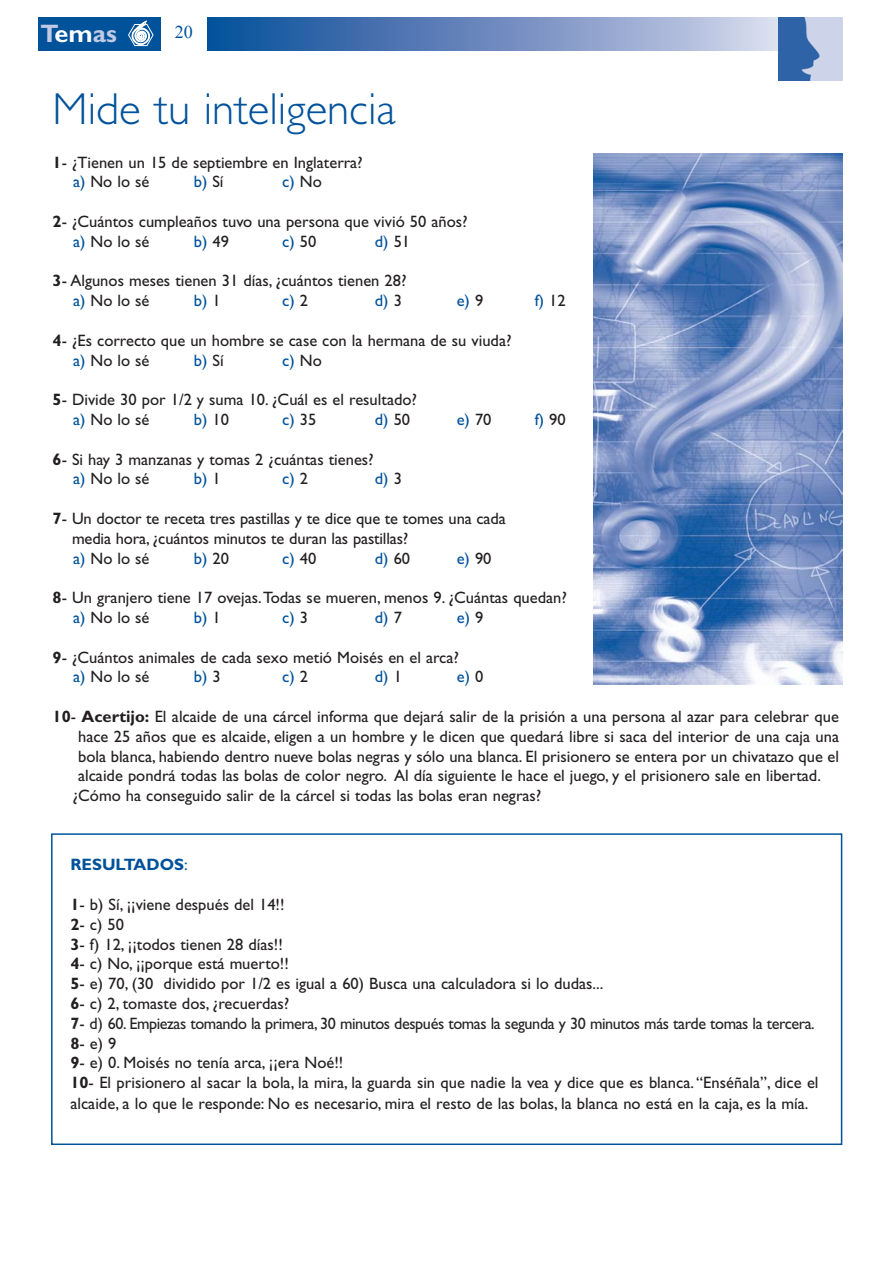
<style>
.page{position:relative;width:893px;height:1263px;background:#fff}
.page>*{position:absolute;margin:0;border:0;box-sizing:border-box;transform-origin:0 0}
.t1{font:300 45px "Gill Sans";color:#00529b}
.t2{font:700 25.35px "Gill Sans";color:#c1c9e3}
.t3{font:18px "Times New Roman";color:#00529b}
.t4{font:16.5px/20px "Gill Sans";color:#231f20}
.t5{font:16.5px "Gill Sans";color:#00529b}
.t6{font:700 16.5px "Gill Sans";color:#00529b}
.s1{color:#fff}
.s2{font-weight:700}
.s3{color:#00529b}
.s4{color:#231f20}
.s5{font-weight:400}
.s6{font-weight:700;color:#262324}
.s7{color:#262324}
</style>
<div class="page">
<div style="left:51px;top:833px;width:791px;height:312px;border:2px solid #00529b"></div>
<div style="left:38px;top:17px;width:122px;height:34px;background:#00529b"></div>
<svg style="left:128px;top:21px;width:26px;height:25px"></svg>
<svg style="left:208px;top:17px;width:570px;height:34px;background:#6e8ec0"></svg>
<img style="left:778px;top:17px;width:64px;height:64px">
<img style="left:593px;top:153px;width:249px;height:531px">
<h2 class="t2" style="left:41px;top:25px;width:78px">T<span class="s1">em</span>as</h2>
<p class="t3" style="left:175px;top:22px;width:19px">20</p>
<h1 class="t1" style="left:53px;top:93px;width:345px">Mide tu inteligencia</h1>
<p class="t4" style="left:73px;top:154px;width:291px;text-indent:-20px"><span class="s2">1</span>- ¿Tienen un 15 de septiembre en Inglaterra? <span class="s3">a)</span> No lo sé</p>
<p class="t5" style="left:194px;top:176px;width:31px">b) <span class="s4">Sí</span></p>
<p class="t5" style="left:282px;top:176px;width:41px">c) <span class="s4">No</span></p>
<p class="t4" style="left:73px;top:213px;width:396px;text-indent:-20px"><span class="s2">2</span>- ¿Cuántos cumpleaños tuvo una persona que vivió 50 años? <span class="s3">a)</span> No lo sé</p>
<p class="t5" style="left:194px;top:235px;width:37px">b) <span class="s4">49</span></p>
<p class="t5" style="left:282px;top:235px;width:36px">c) <span class="s4">50</span></p>
<p class="t5" style="left:375px;top:235px;width:37px">d) <span class="s4">51</span></p>
<p class="t4" style="left:73px;top:273px;width:335px;text-indent:-20px"><span class="s2">3</span>- Algunos meses tienen 31 días, ¿cuántos tienen 28? <span class="s3">a)</span> No lo sé</p>
<p class="t5" style="left:194px;top:295px;width:28px">b) <span class="s4">1</span></p>
<p class="t5" style="left:282px;top:295px;width:27px">c) <span class="s4">2</span></p>
<p class="t5" style="left:375px;top:295px;width:29px">d) <span class="s4">3</span></p>
<p class="t5" style="left:456px;top:295px;width:28px">e) <span class="s4">9</span></p>
<p class="t5" style="left:535px;top:295px;width:32px">f) <span class="s4">12</span></p>
<p class="t4" style="left:73px;top:332px;width:440px;text-indent:-20px"><span class="s2">4</span>- ¿Es correcto que un hombre se case con la hermana de su viuda? <span class="s3">a)</span> No lo sé</p>
<p class="t5" style="left:194px;top:354px;width:31px">b) <span class="s4">Sí</span></p>
<p class="t5" style="left:282px;top:354px;width:41px">c) <span class="s4">No</span></p>
<p class="t4" style="left:73px;top:391px;width:345px;text-indent:-20px"><span class="s2">5</span>- Divide 30 por 1/2 y suma 10. ¿Cuál es el resultado? <span class="s3">a)</span> No lo sé</p>
<p class="t5" style="left:194px;top:414px;width:37px">b) <span class="s4">10</span></p>
<p class="t5" style="left:282px;top:414px;width:36px">c) <span class="s4">35</span></p>
<p class="t5" style="left:375px;top:414px;width:37px">d) <span class="s4">50</span></p>
<p class="t5" style="left:457px;top:414px;width:36px">e) <span class="s4">70</span></p>
<p class="t5" style="left:535px;top:414px;width:32px">f) <span class="s4">90</span></p>
<p class="t4" style="left:73px;top:451px;width:302px;text-indent:-20px"><span class="s2">6</span>- Si hay 3 manzanas y tomas 2 ¿cuántas tienes? <span class="s3">a)</span> No lo sé</p>
<p class="t5" style="left:194px;top:473px;width:28px">b) <span class="s4">1</span></p>
<p class="t5" style="left:282px;top:473px;width:27px">c) <span class="s4">2</span></p>
<p class="t5" style="left:375px;top:473px;width:29px">d) <span class="s4">3</span></p>
<p class="t4" style="left:72px;top:510px;width:435px;text-indent:-19px"><span class="s2">7</span>- Un doctor te receta tres pastillas y te dice que te tomes una cada media hora, ¿cuántos minutos te duran las pastillas?<br><span class="s3">a)</span> No lo sé</p>
<p class="t5" style="left:194px;top:552px;width:37px">b) <span class="s4">20</span></p>
<p class="t5" style="left:282px;top:552px;width:36px">c) <span class="s4">40</span></p>
<p class="t5" style="left:375px;top:552px;width:37px">d) <span class="s4">60</span></p>
<p class="t5" style="left:457px;top:552px;width:36px">e) <span class="s4">90</span></p>
<p class="t4" style="left:73px;top:589px;width:495px;text-indent:-20px"><span class="s2">8</span>- Un granjero tiene 17 ovejas.Todas se mueren, menos 9. ¿Cuántas quedan? <span class="s3">a)</span> No lo sé</p>
<p class="t5" style="left:194px;top:612px;width:28px">b) <span class="s4">1</span></p>
<p class="t5" style="left:282px;top:612px;width:27px">c) <span class="s4">3</span></p>
<p class="t5" style="left:375px;top:612px;width:29px">d) <span class="s4">7</span></p>
<p class="t5" style="left:457px;top:612px;width:28px">e) <span class="s4">9</span></p>
<p class="t4" style="left:73px;top:649px;width:387px;text-indent:-20px"><span class="s2">9</span>- ¿Cuántos animales de cada sexo metió Moisés en el arca? <span class="s3">a)</span> No lo sé</p>
<p class="t5" style="left:194px;top:671px;width:28px">b) <span class="s4">3</span></p>
<p class="t5" style="left:282px;top:671px;width:27px">c) <span class="s4">2</span></p>
<p class="t5" style="left:375px;top:671px;width:29px">d) <span class="s4">1</span></p>
<p class="t5" style="left:457px;top:671px;width:28px">e) <span class="s4">0</span></p>
<p class="t4" style="left:53px;top:708px;width:787px"><span class="s2">10</span>- <span class="s2">Acertijo:</span> El alcaide de una cárcel informa que dejará salir de la prisión a una persona al azar para celebrar que</p>
<p class="t4" style="left:78px;top:728px;width:762px">hace 25 años que es alcaide, eligen a un hombre y le dicen que quedará libre si saca del interior de una caja una</p>
<p class="t4" style="left:78px;top:748px;width:762px">bola blanca, habiendo dentro nueve bolas negras y sólo una blanca. El prisionero se entera por un chivatazo que el</p>
<p class="t4" style="left:78px;top:768px;width:744px">alcaide pondrá todas las bolas de color negro. Al día siguiente le hace el juego, y el prisionero sale en libertad.</p>
<p class="t4" style="left:73px;top:787px;width:470px">¿Cómo ha conseguido salir de la cárcel si todas las bolas eran negras?</p>
<p class="t6" style="left:70px;top:859px;width:119px">RESULTADOS<span class="s5">:</span></p>
<p class="t4" style="left:70px;top:896px;width:749px"><span class="s2">1</span>- b) Sí, ¡¡viene después del 14!!<br><span class="s2">2</span>- c) 50<br><span class="s2">3</span>- f) 12, ¡¡todos tienen 28 días!!<br><span class="s2">4</span>- c) No, ¡¡porque está muerto!!<br><span class="s2">5</span>- e) 70, (30 dividido por 1/2 es igual a 60) Busca una calculadora si lo dudas...<br><span class="s2">6</span>- c) 2, tomaste dos, ¿recuerdas?<br><span class="s6">7</span><span class="s7">- d) 60. Empiezas tomando la primera, 30 minutos después tomas la segunda y 30 minutos más tarde tomas la tercera.<br></span><span class="s2">8</span>- e) 9<br><span class="s2">9</span>- e) 0. Moisés no tenía arca, ¡¡era Noé!!<br><span class="s2">10</span>- El prisionero al sacar la bola, la mira, la guarda sin que nadie la vea y dice que es blanca.“Enséñala”, dice el alcaide, a lo que le responde: No es necesario, mira el resto de las bolas, la blanca no está en la caja, es la mía.</p>
</div>
